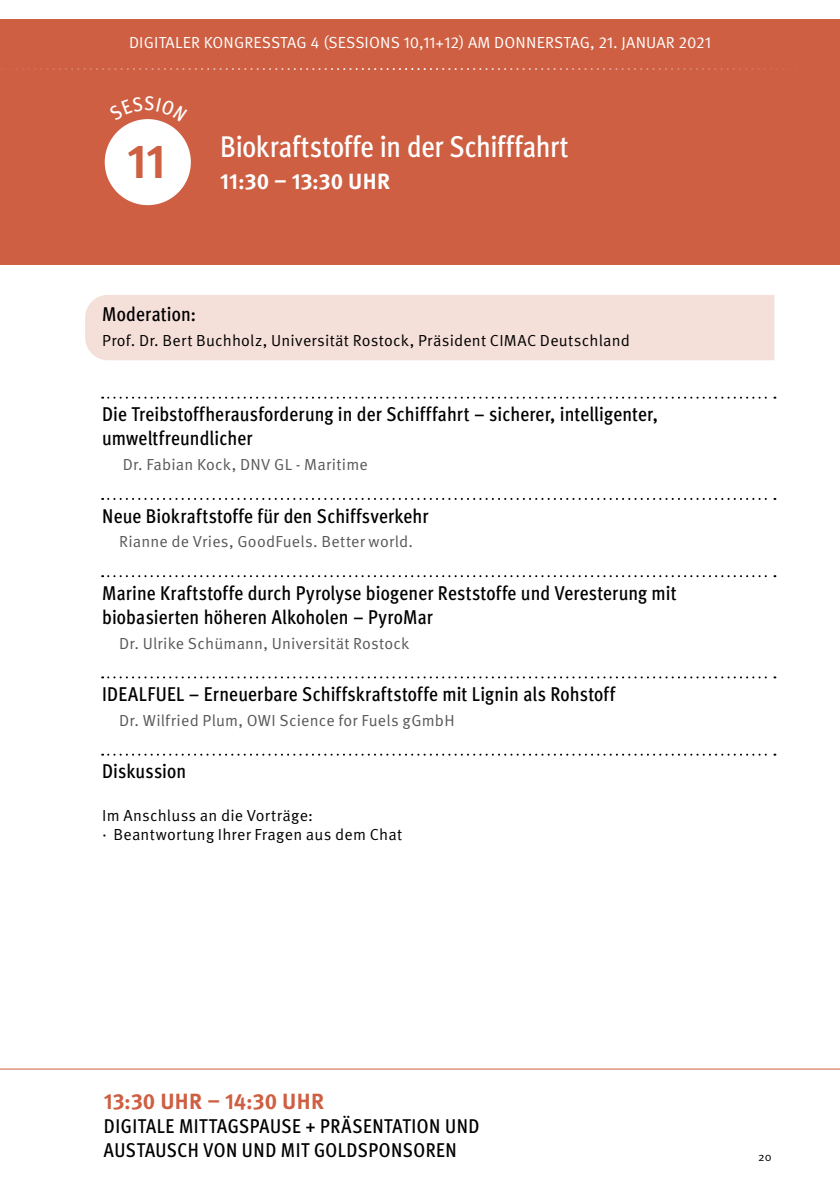
<style>
.page{position:relative;width:840px;height:1191px;background:#fff}
.page>*{position:absolute;margin:0;border:0;box-sizing:border-box;transform-origin:0 0}
.t1{font:700 48px "Meta OT";color:#ce5f42}
.t2{font:500 condensed 30px "Meta OT";letter-spacing:-.01em;color:#fff}
.t3{font:700 22px "Meta OT";letter-spacing:.015em;color:#ce5f42}
.t4{font:700 22px "Meta OT";letter-spacing:.005em;color:#fff}
.t5{font:500 condensed 20px/24px "Meta OT";letter-spacing:.01em;color:#000}
.t6{font:16px "Meta OT Norm";letter-spacing:.015em;color:#575756}
.t7{font:16px/19.2px "Meta OT Norm";letter-spacing:.015em;color:#000}
.t8{font:16px "Meta OT Norm";letter-spacing:.01em;color:#fff}
.t9{font:12px "Meta OT Norm";color:#000}
</style>
<div class="page">
<div style="left:0;top:20px;width:839px;height:245px;background:#ce5f42"></div>
<svg style="left:10px;top:68px;width:780px;height:2px"></svg>
<div style="left:105px;top:119px;width:86px;height:86px;background:#fff;border-radius:50%"></div>
<div style="left:85px;top:295px;width:689px;height:65px;background:#f5dfd9"></div>
<svg style="left:102px;top:397px;width:673px;height:2px"></svg>
<svg style="left:102px;top:498px;width:673px;height:2px"></svg>
<svg style="left:102px;top:575px;width:673px;height:2px"></svg>
<svg style="left:102px;top:676px;width:673px;height:2px"></svg>
<svg style="left:102px;top:753px;width:673px;height:2px"></svg>
<hr style="left:0;top:1068px;width:839px;height:1px;background:#ce5f42">
<svg style="left:132px;top:119px;width:31px;height:3px"></svg>
<p class="t8" style="left:129px;top:32px;width:583px">DIGITALER KONGRESSTAG 4 (SESSIONS 10,11+12) AM DONNERSTAG, 21. JANUAR 2021</p>
<h1 class="t1" style="left:127px;top:131px;width:41px">11</h1>
<h2 class="t2" style="left:220px;top:127px;width:350px">Biokraftstoffe in der Schifffahrt</h2>
<p class="t4" style="left:220px;top:167px;width:171px">11:30 – 13:30 UHR</p>
<p class="t5" style="left:102px;top:302px;width:95px">Moderation:</p>
<p class="t7" style="left:102px;top:331px;width:529px">Prof. Dr. Bert Buchholz, Universität Rostock, Präsident CIMAC Deutschland</p>
<p class="t5" style="left:102px;top:401px;width:557px">Die Treibstoffherausforderung in der Schifffahrt – sicherer, intelligenter, umweltfreundlicher</p>
<p class="t6" style="left:123px;top:455px;width:246px">Dr. Fabian Kock, DNV GL - Maritime</p>
<p class="t5" style="left:102px;top:503px;width:328px">Neue Biokraftstoffe für den Schiffsverkehr</p>
<p class="t6" style="left:119px;top:532px;width:295px">Rianne de Vries, GoodFuels. Better world.</p>
<p class="t5" style="left:102px;top:580px;width:575px">Marine Kraftstoffe durch Pyrolyse biogener Reststoffe und Veresterung mit biobasierten höheren Alkoholen – PyroMar</p>
<p class="t6" style="left:119px;top:633px;width:292px">Dr. Ulrike Schümann, Universität Rostock</p>
<p class="t5" style="left:102px;top:681px;width:514px">IDEALFUEL – Erneuerbare Schiffskraftstoffe mit Lignin als Rohstoff</p>
<p class="t6" style="left:119px;top:710px;width:337px">Dr. Wilfried Plum, OWI Science for Fuels gGmbH</p>
<p class="t5" style="left:102px;top:758px;width:86px">Diskussion</p>
<p class="t7" style="left:102px;top:806px;width:301px">Im Anschluss an die Vorträge:<br>· Beantwortung Ihrer Fragen aus dem Chat</p>
<p class="t3" style="left:104px;top:1087px;width:221px">13:30 UHR – 14:30 UHR</p>
<p class="t5" style="left:104px;top:1113px;width:377px">DIGITALE MITTAGSPAUSE + PRÄSENTATION UND<br>AUSTAUSCH VON UND MIT GOLDSPONSOREN</p>
<p class="t9" style="left:757px;top:1150px;width:15px">20</p>
</div>
